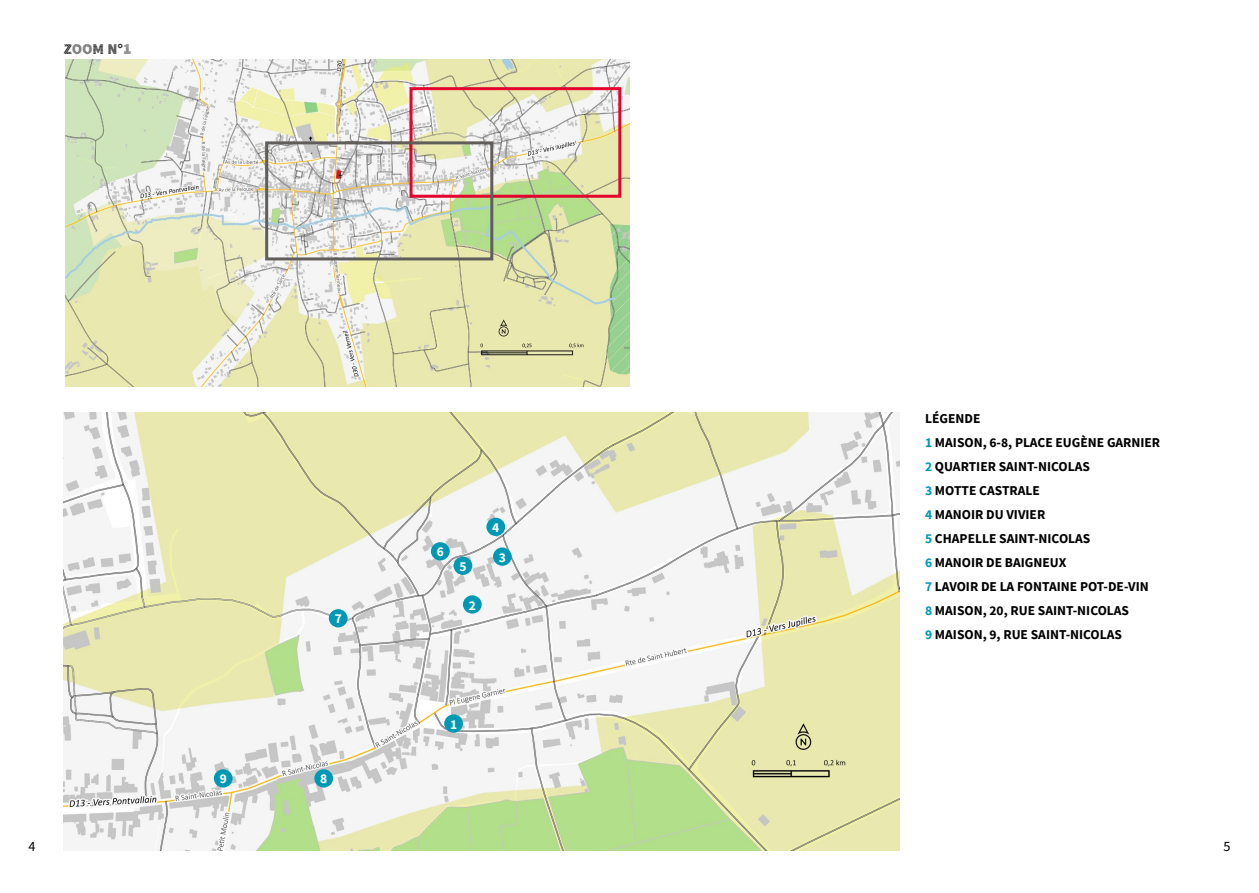
<style>
.page{position:relative;width:1259px;height:893px;background:#fff}
.page>*{position:absolute;margin:0;border:0;box-sizing:border-box;transform-origin:0 0}
.t1{font:900 15px "Source Sans Pro DISPLAYV2";color:#000}
.t2{font:14.25px "Source Sans Pro";color:#000}
.t3{font:700 13.5px/24px "Source Sans Pro";color:#000}
.t4{font:700 13.5px "Source Sans Pro";color:#fff}
.s1{color:#009ab5}
</style>
<div class="page">
<img style="left:64px;top:412px;width:836px;height:438px">
<div style="left:214px;top:769px;width:19px;height:18px;background:#0099b5;border-radius:50%"></div>
<div style="left:314px;top:769px;width:19px;height:18px;background:#0099b5;border-radius:50%"></div>
<div style="left:329px;top:609px;width:18px;height:18px;background:#0099b5;border-radius:50%"></div>
<div style="left:431px;top:542px;width:19px;height:18px;background:#0099b5;border-radius:50%"></div>
<div style="left:453px;top:557px;width:19px;height:18px;background:#0099b5;border-radius:50%"></div>
<div style="left:486px;top:518px;width:19px;height:18px;background:#0099b5;border-radius:50%"></div>
<div style="left:493px;top:547px;width:19px;height:19px;background:#0099b5;border-radius:50%"></div>
<div style="left:463px;top:595px;width:19px;height:19px;background:#0099b5;border-radius:50%"></div>
<div style="left:444px;top:714px;width:19px;height:19px;background:#0099b5;border-radius:50%"></div>
<img style="left:65px;top:60px;width:564px;height:327px">
<div style="left:409px;top:87px;width:212px;height:111px;border:3px solid #e4032e"></div>
<div style="left:265px;top:141px;width:228px;height:119px;border:3px solid #605d5a"></div>
<p class="t1" style="left:64px;top:41px;width:69px">ZOOM N°1</p>
<p class="t4" style="left:335px;top:610px;width:9px">7</p>
<p class="t4" style="left:220px;top:770px;width:9px">9</p>
<p class="t4" style="left:320px;top:770px;width:9px">8</p>
<p class="t4" style="left:437px;top:543px;width:9px">6</p>
<p class="t4" style="left:459px;top:557px;width:9px">5</p>
<p class="t4" style="left:469px;top:596px;width:9px">2</p>
<p class="t4" style="left:492px;top:518px;width:9px">4</p>
<p class="t4" style="left:499px;top:548px;width:9px">3</p>
<p class="t4" style="left:450px;top:715px;width:9px">1</p>
<p class="t3" style="left:925px;top:406px;width:237px">LÉGENDE<br><span class="s1">1</span> MAISON, 6-8, PLACE EUGÈNE GARNIER<br><span class="s1">2</span> QUARTIER SAINT-NICOLAS<br><span class="s1">3</span> MOTTE CASTRALE<br><span class="s1">4</span> MANOIR DU VIVIER<br><span class="s1">5</span> CHAPELLE SAINT-NICOLAS<br><span class="s1">6</span> MANOIR DE BAIGNEUX<br><span class="s1">7</span> LAVOIR DE LA FONTAINE POT-DE-VIN<br><span class="s1">8</span> MAISON, 20, RUE SAINT-NICOLAS<br><span class="s1">9</span> MAISON, 9, RUE SAINT-NICOLAS</p>
<p class="t2" style="left:28px;top:837px;width:9px">4</p>
<p class="t2" style="left:1223px;top:837px;width:9px">5</p>
</div>
